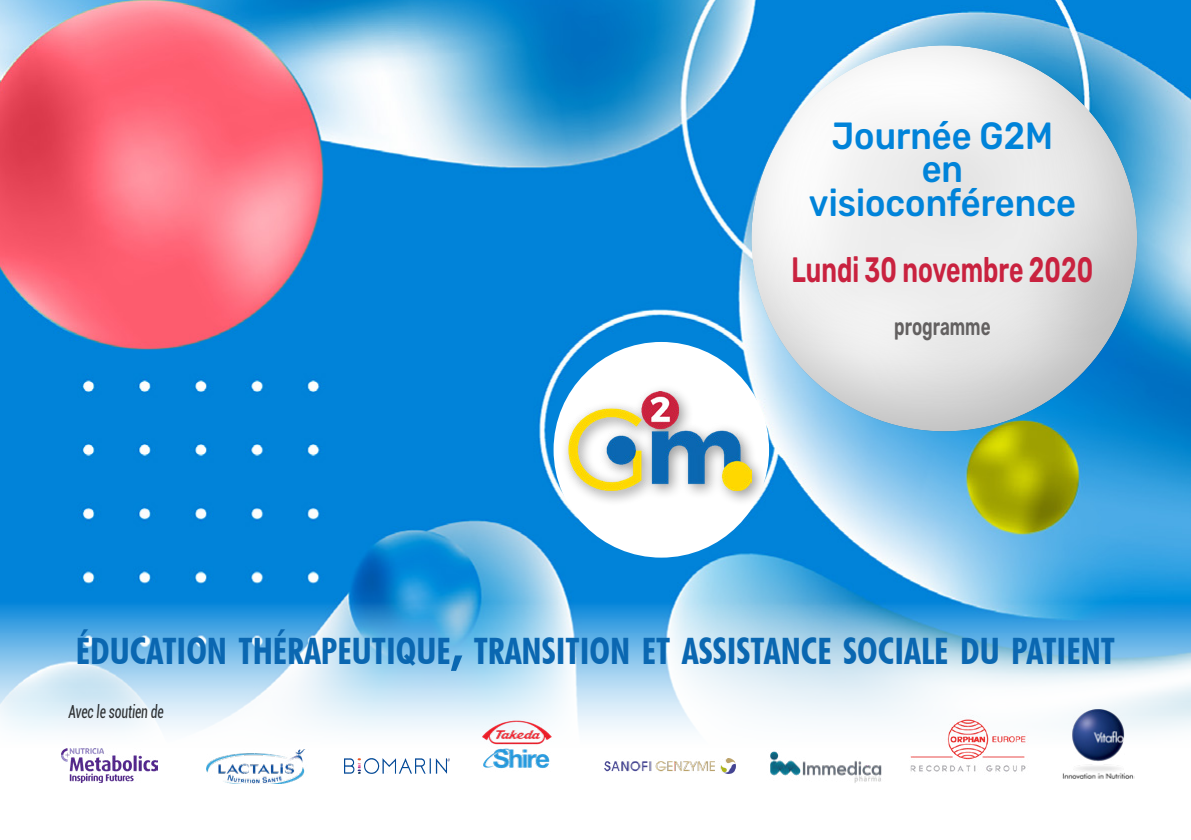
<style>
.page{position:relative;width:1191px;height:840px;background:#fff}
.page>*{position:absolute;margin:0;border:0;box-sizing:border-box;transform-origin:0 0}
.t1{font:500 37.8px/33.6px "Rubik";color:#0083d9;text-align:center;scale:.91 1}
.t2{font:700 condensed 36.4px "Futura BT";color:#0a67b1}
.t3{font:600 35.2px "Rubik";color:#c9223f;scale:.7 1}
.t4{font:600 24.2px "Rubik";color:#636060;scale:.7 1}
.t5{font:condensed 18px "Roboto";color:#000;scale:.75 1}
.s1{font-size:52px}
</style>
<div class="page">
<img style="left:0;top:0;width:1191px;height:602px">
<div style="left:553px;top:342px;width:216px;height:215px;background:#fff;border-radius:50%"></div>
<div style="left:560px;top:383px;width:207px;height:124px;background:#000;opacity:.4"></div>
<img style="left:568px;top:391px;width:183px;height:99px">
<div style="left:734px;top:29px;width:419px;height:402px;background:#000;opacity:.28"></div>
<svg style="left:0;top:602px;width:1191px;height:182px"></svg>
<div style="left:745px;top:72px;width:418px;height:339px;background:#000;opacity:.45"></div>
<img style="left:61px;top:748px;width:97px;height:34px">
<img style="left:1061px;top:707px;width:73px;height:72px">
<img style="left:909px;top:713px;width:120px;height:61px">
<img style="left:206px;top:748px;width:103px;height:34px">
<img style="left:605px;top:757px;width:130px;height:16px">
<img style="left:481px;top:717px;width:72px;height:54px">
<img style="left:344px;top:757px;width:105px;height:16px">
<img style="left:766px;top:748px;width:119px;height:34px">
<p class="t1" style="left:809px;top:119px;width:295px">Journée G2M en visioconférence</p>
<p class="t3" style="left:791px;top:250px;width:432px">Lundi 30 novembre 2020</p>
<p class="t4" style="left:894px;top:313px;width:139px">programme</p>
<p class="t2" style="left:76px;top:628px;width:1040px">ÉDUCATION THÉRAPEUTIQUE<span class="s1">,</span> TRANSITION ET ASSISTANCE SOCIALE DU PATIENT</p>
<p class="t5" style="left:68px;top:699px;width:131px">Avec le soutien de</p>
</div>
